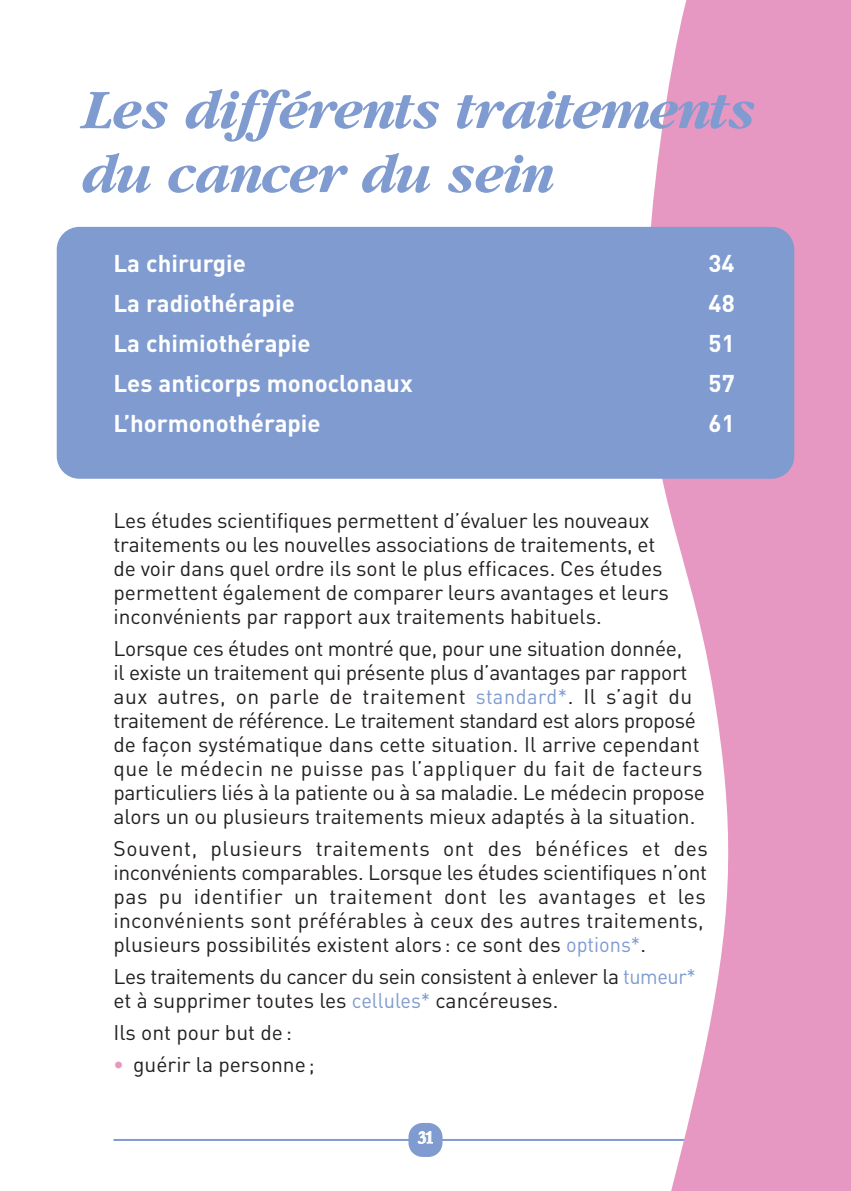
<style>
.page{position:relative;width:851px;height:1191px;background:#fff}
.page>*{position:absolute;margin:0;border:0;box-sizing:border-box;transform-origin:0 0}
.t1{font:italic 700 58px/64px "Garamond";letter-spacing:-.03em;color:#7f9bd0}
.t2{font:700 24px "DIN";color:#fff}
.t3{font:21px/24px "DIN";color:#231f20}
.t4{font:21px/24px "DIN";letter-spacing:-.02em;color:#231f20}
.t5{font:700 18px "Garamond";color:#fff}
.s1{color:#7f9bd0}
.s2{font-weight:700;color:#e698c2}
</style>
<div class="page">
<hr style="left:113px;top:1139px;width:624px;height:2px;background:#7f9bd0">
<div style="left:408px;top:1123px;width:34px;height:34px;background:#7f9bd0;border-radius:14px"></div>
<svg style="left:630px;top:0;width:220px;height:1191px;fill:#e698c2"></svg>
<div style="left:57px;top:227px;width:737px;height:252px;background:#7f9bd0;border-radius:23px"></div>
<h1 class="t1" style="left:85px;top:76px;width:676px">Les différents traitements du cancer du sein</h1>
<p class="t2" style="left:113px;top:250px;width:134px">La chirurgie</p>
<p class="t2" style="left:708px;top:250px;width:28px">34</p>
<p class="t2" style="left:113px;top:290px;width:183px">La radiothérapie</p>
<p class="t2" style="left:708px;top:290px;width:28px">48</p>
<p class="t2" style="left:113px;top:330px;width:199px">La chimiothérapie</p>
<p class="t2" style="left:708px;top:330px;width:28px">51</p>
<p class="t2" style="left:113px;top:370px;width:301px">Les anticorps monoclonaux</p>
<p class="t2" style="left:708px;top:370px;width:28px">57</p>
<p class="t2" style="left:113px;top:410px;width:209px">L’hormonothérapie</p>
<p class="t2" style="left:708px;top:410px;width:28px">61</p>
<p class="t3" style="left:113px;top:509px;width:556px">Les études scientifiques permettent d’évaluer les nouveaux traitements ou les nouvelles associations de traitements, et de voir dans quel ordre ils sont le plus efficaces. Ces études permettent également de comparer leurs avantages et leurs inconvénients par rapport aux traitements habituels.</p>
<p class="t3" style="left:113px;top:637px;width:593px">Lorsque ces études ont montré que, pour une situation donnée,<br>il existe un traitement qui présente plus d’avantages par rapport aux autres, on parle de traitement <span class="s1">standard*</span>. Il s’agit du traitement de référence. Le traitement standard est alors proposé de façon systématique dans cette situation. Il arrive cependant que le médecin ne puisse pas l’appliquer du fait de facteurs particuliers liés à la patiente ou à sa maladie. Le médecin propose alors un ou plusieurs traitements mieux adaptés à la situation.</p>
<p class="t3" style="left:113px;top:837px;width:596px">Souvent, plusieurs traitements ont des bénéfices et des inconvénients comparables. Lorsque les études scientifiques n’ont pas pu identifier un traitement dont les avantages et les inconvénients sont préférables à ceux des autres traitements, plusieurs possibilités existent alors : ce sont des <span class="s1">options*</span>.</p>
<p class="t4" style="left:113px;top:965px;width:584px">Les traitements du cancer du sein consistent à enlever la <span class="s1">tumeur* </span>et à supprimer toutes les <span class="s1">cellules*</span> cancéreuses.</p>
<p class="t3" style="left:113px;top:1021px;width:180px">Ils ont pour but de:</p>
<p class="t3" style="left:113px;top:1053px;width:203px"><span class="s2">•</span> guérir la personne ;</p>
<p class="t5" style="left:418px;top:1126px;width:17px">31</p>
</div>
